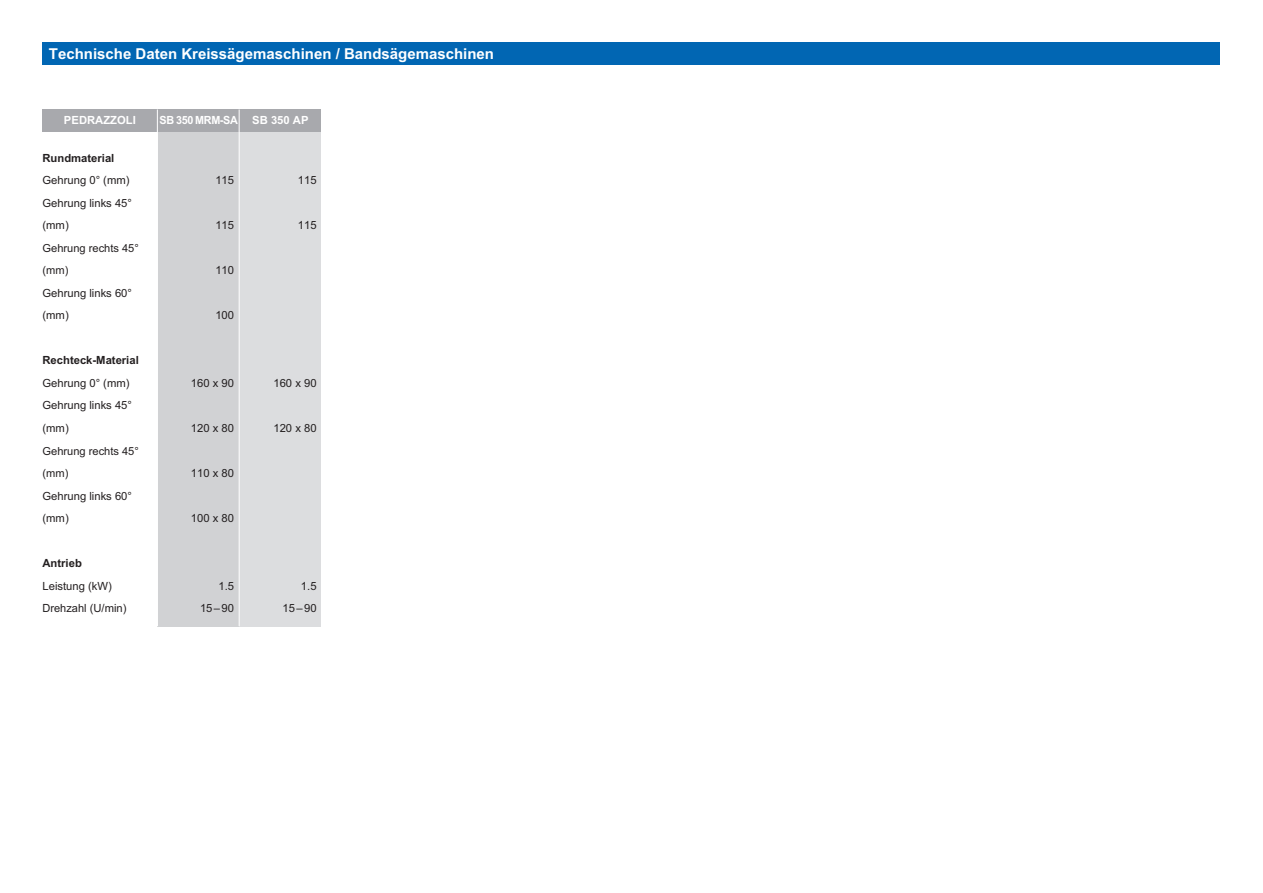
<style>
.page{position:relative;width:1263px;height:893px;background:#fff}
.page>*{position:absolute;margin:0;border:0;box-sizing:border-box;transform-origin:0 0}
.t1{font:700 15px "Arial";color:#fff}
.t2{font:11.25px/22.5px "Arial";color:#231f20}
.t3{font:700 11.25px "Arial";color:#231f20}
.t4{font:700 11.25px "Arial";color:#fff}
.t5{font:700 11.25px "Arial";letter-spacing:-.025em;color:#fff;scale:.96 1}
.t6{font:11.1px/22.5px "Arial";color:#231f20}
</style>
<div class="page">
<div style="left:157px;top:125px;width:82px;height:501px;background:#d1d2d4"></div>
<div style="left:239px;top:125px;width:82px;height:501px;background:#dcdddf"></div>
<div style="left:43px;top:43px;width:1177px;height:22px;background:#0166b3"></div>
<div style="left:43px;top:109px;width:278px;height:23px;background:#a8a9ad"></div>
<hr style="left:157px;top:109px;width:1px;height:517px;background:#fff">
<hr style="left:239px;top:109px;width:1px;height:517px;background:#fff">
<h1 class="t1" style="left:49px;top:46px;width:447px">Technische Daten Kreissägemaschinen / Bandsägemaschinen</h1>
<p class="t4" style="left:64px;top:114px;width:73px">Pedrazzoli</p>
<p class="t3" style="left:43px;top:152px;width:73px">Rundmaterial</p>
<p class="t2" style="left:43px;top:169px;width:91px">Gehrung 0° (mm)<br>Gehrung links 45° (mm)</p>
<p class="t6" style="left:43px;top:237px;width:98px">Gehrung rechts 45° (mm)</p>
<p class="t2" style="left:43px;top:282px;width:91px">Gehrung links 60° (mm)</p>
<p class="t3" style="left:43px;top:354px;width:98px">Rechteck-Material</p>
<p class="t2" style="left:43px;top:372px;width:91px">Gehrung 0° (mm)<br>Gehrung links 45° (mm)</p>
<p class="t6" style="left:43px;top:439px;width:98px">Gehrung rechts 45° (mm)</p>
<p class="t2" style="left:43px;top:484px;width:91px">Gehrung links 60° (mm)</p>
<p class="t3" style="left:43px;top:557px;width:41px">Antrieb</p>
<p class="t2" style="left:43px;top:574px;width:86px">Leistung (kW)<br>Drehzahl (U/min)</p>
<p class="t5" style="left:160px;top:114px;width:83px">SB 350 MRM-SA</p>
<p class="t4" style="left:252px;top:114px;width:58px">SB 350 AP</p>
<p class="t2" style="left:215px;top:169px;width:20px">115</p>
<p class="t2" style="left:298px;top:169px;width:20px">115</p>
<p class="t2" style="left:215px;top:214px;width:20px">115</p>
<p class="t2" style="left:298px;top:214px;width:20px">115</p>
<p class="t2" style="left:215px;top:259px;width:20px">110</p>
<p class="t2" style="left:215px;top:304px;width:20px">100</p>
<p class="t2" style="left:191px;top:372px;width:45px">160 x 90</p>
<p class="t2" style="left:273px;top:372px;width:45px">160 x 90</p>
<p class="t2" style="left:191px;top:417px;width:45px">120 x 80</p>
<p class="t2" style="left:273px;top:417px;width:45px">120 x 80</p>
<p class="t2" style="left:191px;top:462px;width:45px">110 x 80</p>
<p class="t2" style="left:191px;top:507px;width:45px">100 x 80</p>
<p class="t2" style="left:218px;top:574px;width:17px">1.5</p>
<p class="t2" style="left:301px;top:574px;width:17px">1.5</p>
<p class="t2" style="left:200px;top:597px;width:36px">15–90</p>
<p class="t2" style="left:282px;top:597px;width:36px">15–90</p>
</div>
